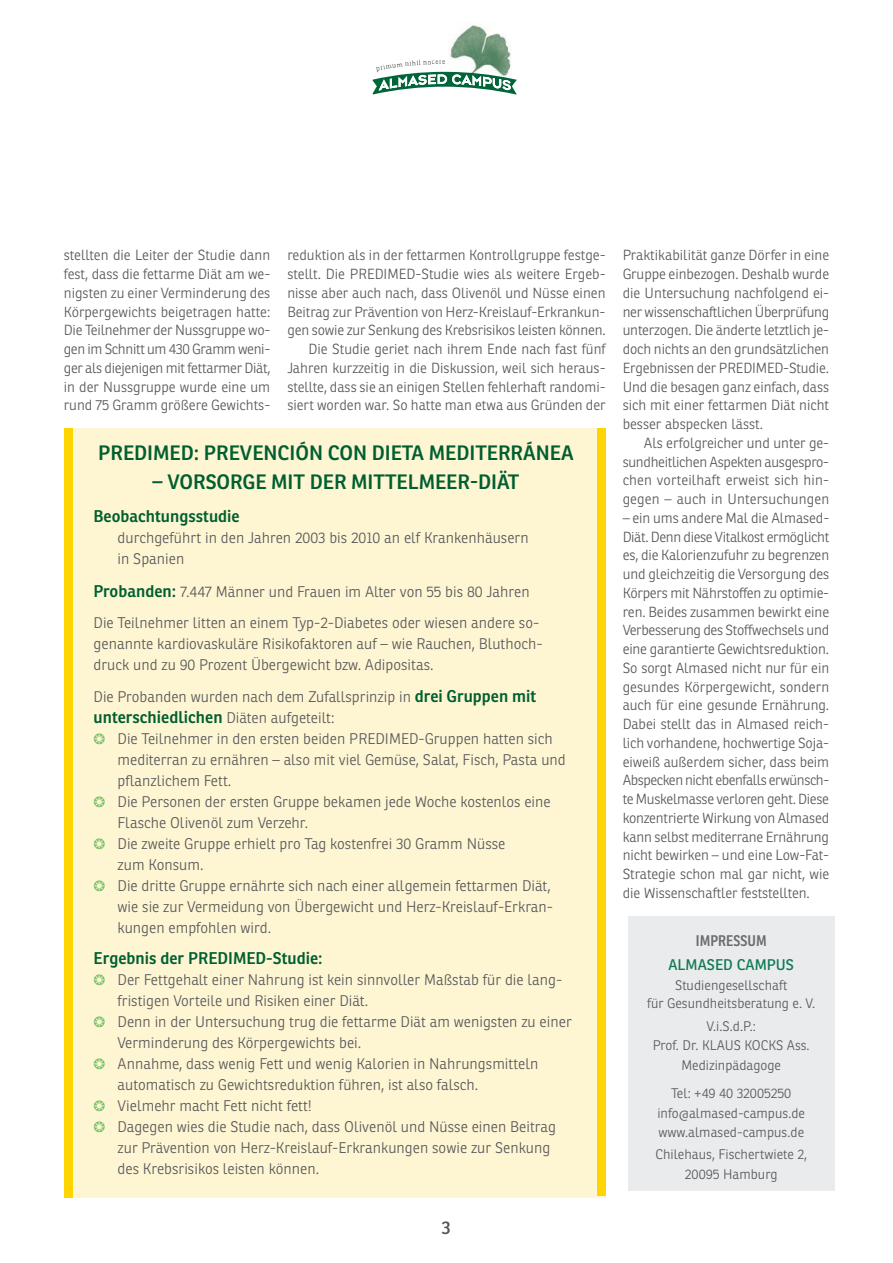
<style>
.page{position:relative;width:893px;height:1263px;background:#fff}
.page>*{position:absolute;margin:0;border:0;box-sizing:border-box;transform-origin:0 0}
.t1{font:600 20.25px "Ronnia";color:#005f30}
.t2{font:18px "Ronnia";color:#4d545a}
.t3{font:600 16.5px "Ronnia";color:#005f30}
.t4{font:300 15px/21px "Ronnia";color:#57585a}
.t5{font:15px "Ronnia";letter-spacing:.005em;color:#0e7952}
.t6{font:600 15px "Ronnia Cond";letter-spacing:.005em;color:#6c6d70}
.t7{font:300 14.25px/18.8px "Ronnia";color:#57585a;text-align:justify}
.t8{font:300 13.5px/19.5px "Ronnia";letter-spacing:.005em;color:#57585a;text-align:center}
.s1{font-weight:600;font-size:16.5px;color:#005f30}
.s2{font-weight:300;font-size:15px;color:#57585a}
.s3{color:#76c067}
</style>
<div class="page">
<img style="left:449px;top:25px;width:62px;height:35px">
<div style="left:64px;top:428px;width:542px;height:770px;background:#fef5d3"></div>
<div style="left:597px;top:428px;width:9px;height:768px;background:#fed503"></div>
<div style="left:64px;top:429px;width:8px;height:769px;background:#fed503"></div>
<div style="left:628px;top:916px;width:206px;height:274px;background:#e9ebed"></div>
<svg style="left:373px;top:60px;width:144px;height:35px"></svg>
<p class="t7" style="left:64px;top:246px;width:208px">stellten die Leiter der Studie dann fest, dass die fettarme Diät am we&shy;nigsten zu einer Verminderung des Körpergewichts beigetragen hatte:<br>Die Teilnehmer der Nussgruppe wo&shy;gen im Schnitt um 430 Gramm weni&shy;ger als diejenigen mit fettarmer Diät, in der Nussgruppe wurde eine um rund 75 Gramm größere Gewichts-</p>
<p class="t7" style="left:287px;top:246px;width:320px;text-align:right">reduktion als in der fettarmen Kontrollgruppe festge&shy;stellt. Die PREDIMED-Studie wies als weitere Ergeb&shy;nisse aber auch nach, dass Olivenöl und Nüsse einen Beitrag zur Prävention von Herz-Kreislauf-Erkrankun&shy;gen sowie zur Senkung des Krebsrisikos leisten können.<br>Die Studie geriet nach ihrem Ende nach fast fünf Jahren kurzzeitig in die Diskussion, weil sich heraus&shy;stellte, dass sie an einigen Stellen fehlerhaft randomi&shy;siert worden war. So hatte man etwa aus Gründen der</p>
<p class="t7" style="left:623px;top:246px;width:208px">Praktikabilität ganze Dörfer in eine Gruppe einbezogen. Deshalb wurde die Untersuchung nachfolgend ei&shy;ner wissenschaftlichen Überprüfung unterzogen. Die änderte letztlich je&shy;doch nichts an den grundsätzlichen Ergebnissen der PREDIMED-Studie.<br>Und die besagen ganz einfach, dass sich mit einer fettarmen Diät nicht besser abspecken lässt.</p>
<p class="t7" style="left:623px;top:433px;width:208px;text-indent:21px">Als erfolgreicher und unter ge&shy;sundheitlichen Aspekten ausgespro&shy;chen vorteilhaft erweist sich hin&shy;gegen – auch in Untersuchungen</p>
<p class="t7" style="left:623px;top:508px;width:208px">– ein ums andere Mal die Almased-Diät. Denn diese Vitalkost ermöglicht es, die Kalorienzufuhr zu begrenzen und gleichzeitig die Versorgung des Körpers mit Nährstoffen zu optimie&shy;ren. Beides zusammen bewirkt eine Verbesserung des Stoffwechsels und eine garantierte Gewichtsreduktion.<br>So sorgt Almased nicht nur für ein gesundes Körpergewicht, sondern auch für eine gesunde Ernährung.<br>Dabei stellt das in Almased reich&shy;lich vorhandene, hochwertige Soja&shy;eiweiß außerdem sicher, dass beim Abspecken nicht ebenfalls erwünsch&shy;te Muskelmasse verloren geht. Diese konzentrierte Wirkung von Almased kann selbst mediterrane Ernährung nicht bewirken – und eine Low-Fat-Strategie schon mal gar nicht, wie die Wissenschaftler feststellten.</p>
<h1 class="t1" style="left:98px;top:440px;width:477px">PREDIMED: PREVENCIÓN CON DIETA MEDITERRÁNEA</h1>
<h1 class="t1" style="left:153px;top:469px;width:368px">– VORSORGE MIT DER MITTELMEER-DIÄT</h1>
<p class="t3" style="left:94px;top:506px;width:148px">Beobachtungsstudie</p>
<p class="t4" style="left:118px;top:527px;width:413px">durchgeführt in den Jahren 2003 bis 2010 an elf Krankenhäusern in Spanien</p>
<p class="t4" style="left:94px;top:576px;width:447px;line-height:31.5px"><span class="s1">Probanden:</span> 7.447 Männer und Frauen im Alter von 55 bis 80 Jahren<br>Die Teilnehmer litten an einem Typ-2-Diabetes oder wiesen andere so-</p>
<p class="t4" style="left:94px;top:633px;width:451px">genannte kardiovaskuläre Risikofaktoren auf – wie Rauchen, Bluthoch&shy;druck und zu 90 Prozent Übergewicht bzw. Adipositas.</p>
<p class="t4" style="left:94px;top:686px;width:444px">Die Probanden wurden nach dem Zufallsprinzip in <span class="s1">drei Gruppen mit</span></p>
<p class="t3" style="left:94px;top:707px;width:242px">unterschiedlichen <span class="s2">Diäten aufgeteilt:</span></p>
<p class="t4" style="left:94px;top:728px;width:461px"><span class="s3">❂</span> Die Teilnehmer in den ersten beiden PREDIMED-Gruppen hatten sich</p>
<p class="t4" style="left:118px;top:749px;width:450px">mediterran zu ernähren – also mit viel Gemüse, Salat, Fisch, Pasta und</p>
<p class="t4" style="left:118px;top:770px;width:115px">pflanzlichem Fett.</p>
<p class="t4" style="left:94px;top:791px;width:459px"><span class="s3">❂</span> Die Personen der ersten Gruppe bekamen jede Woche kostenlos eine</p>
<p class="t4" style="left:118px;top:812px;width:192px">Flasche Olivenöl zum Verzehr.</p>
<p class="t4" style="left:94px;top:833px;width:413px"><span class="s3">❂</span> Die zweite Gruppe erhielt pro Tag kostenfrei 30 Gramm Nüsse</p>
<p class="t4" style="left:118px;top:854px;width:88px">zum Konsum.</p>
<p class="t4" style="left:94px;top:875px;width:459px"><span class="s3">❂</span> Die dritte Gruppe ernährte sich nach einer allgemein fettarmen Diät,</p>
<p class="t4" style="left:118px;top:896px;width:437px">wie sie zur Vermeidung von Übergewicht und Herz-Kreislauf-Erkran-</p>
<p class="t4" style="left:118px;top:917px;width:155px">kungen empfohlen wird.</p>
<p class="t3" style="left:94px;top:948px;width:231px">Ergebnis der PREDIMED-Studie:</p>
<p class="t4" style="left:94px;top:969px;width:470px"><span class="s3">❂</span> Der Fettgehalt einer Nahrung ist kein sinnvoller Maßstab für die lang-</p>
<p class="t4" style="left:118px;top:990px;width:252px">fristigen Vorteile und Risiken einer Diät.</p>
<p class="t4" style="left:94px;top:1011px;width:480px"><span class="s3">❂</span> Denn in der Untersuchung trug die fettarme Diät am wenigsten zu einer</p>
<p class="t4" style="left:118px;top:1032px;width:245px">Verminderung des Körpergewichts bei.</p>
<p class="t4" style="left:94px;top:1053px;width:446px"><span class="s3">❂</span> Annahme, dass wenig Fett und wenig Kalorien in Nahrungsmitteln</p>
<p class="t4" style="left:118px;top:1074px;width:362px">automatisch zu Gewichtsreduktion führen, ist also falsch.</p>
<p class="t4" style="left:94px;top:1095px;width:219px"><span class="s3">❂</span> Vielmehr macht Fett nicht fett!</p>
<p class="t4" style="left:94px;top:1116px;width:464px"><span class="s3">❂</span> Dagegen wies die Studie nach, dass Olivenöl und Nüsse einen Beitrag</p>
<p class="t4" style="left:118px;top:1137px;width:434px">zur Prävention von Herz-Kreislauf-Erkrankungen sowie zur Senkung</p>
<p class="t4" style="left:118px;top:1158px;width:203px">des Krebsrisikos leisten können.</p>
<p class="t6" style="left:696px;top:932px;width:72px">IMPRESSUM</p>
<p class="t5" style="left:668px;top:955px;width:127px">ALMASED CAMPUS</p>
<p class="t8" style="left:647px;top:976px;width:170px;line-height:18px">Studiengesellschaft<br>für Gesundheitsberatung e. V.</p>
<p class="t8" style="left:653px;top:1016px;width:158px">V.i.S.d.P.:<br>Prof. Dr. KLAUS KOCKS Ass.<br>Medizinpädagoge</p>
<p class="t8" style="left:657px;top:1083px;width:149px">Tel: +49 40 32005250 info@almased-campus.de www.almased-campus.de</p>
<p class="t8" style="left:655px;top:1145px;width:153px">Chilehaus, Fischertwiete 2,<br>20095 Hamburg</p>
<p class="t2" style="left:442px;top:1216px;width:11px">3</p>
</div>
